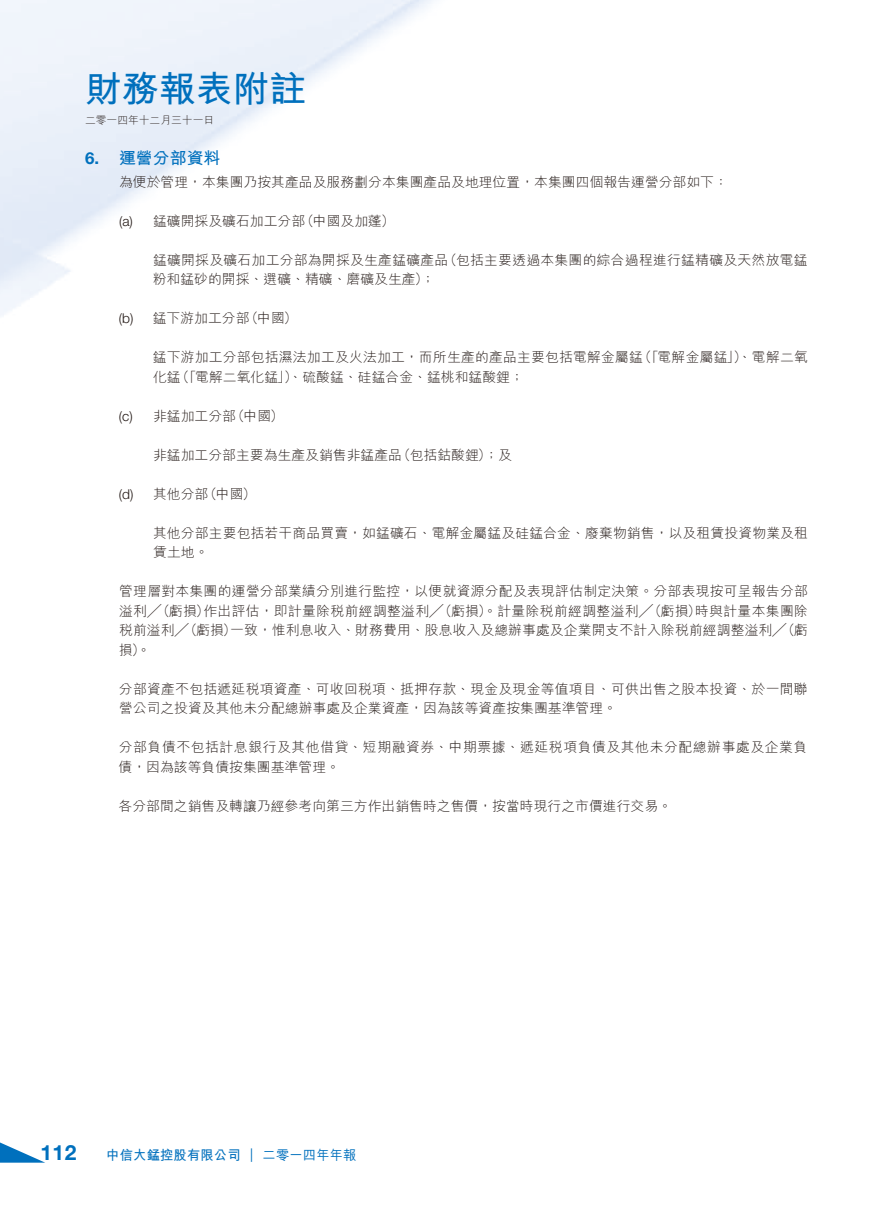
<style>
.page{position:relative;width:893px;height:1212px;background:#fff}
.page>*{position:absolute;margin:0;border:0;box-sizing:border-box;transform-origin:0 0}
.t1{font:700 36px "M Hei HK";color:#0070bd}
.t2{font:700 21px "Helvetica Neue LT Std";color:#0070bd}
.t3{font:700 16.5px "M Hei HK";color:#0070bd}
.t4{font:300 13.5px/19.5px "M Hei HK";letter-spacing:.005em;color:#231916}
.t5{font:300 13.5px/19.5px "M Hei HK";letter-spacing:.04em;color:#231916}
.t6{font:700 13.5px "M Hei HK";letter-spacing:.015em;color:#0070bd}
.t7{font:300 10.5px "M Hei HK";color:#231916}
.s1{font-family:"Helvetica Neue LT Std"}
.s2{font-family:"Helvetica Neue LT Std";font-weight:400}
.s3{font-weight:500}
</style>
<div class="page">
<img style="left:0;top:0;width:433px;height:1163px">
<svg style="left:0;top:1142px;width:45px;height:20px"></svg>
<h1 class="t1" style="left:85px;top:63px;width:223px">財務報表附註</h1>
<p class="t7" style="left:85px;top:114px;width:131px">二零一四年十二月三十一日</p>
<p class="t3" style="left:85px;top:146px;width:137px"><span class="s1">6.</span> 運營分部資料</p>
<p class="t4" style="left:119px;top:172px;width:610px">為便於管理，本集團乃按其產品及服務劃分本集團產品及地理位置，本集團四個報告運營分部如下：</p>
<p class="t4" style="left:119px;top:211px;width:277px"><span class="s1">(a)</span> 錳礦開採及礦石加工分部（中國及加蓬）</p>
<p class="t4" style="left:153px;top:250px;width:656px">錳礦開採及礦石加工分部為開採及生產錳礦產品（包括主要透過本集團的綜合過程進行錳精礦及天然放電錳粉和錳砂的開採、選礦、精礦、磨礦及生產）；</p>
<p class="t4" style="left:119px;top:308px;width:180px"><span class="s1">(b)</span> 錳下游加工分部（中國）</p>
<p class="t4" style="left:153px;top:347px;width:657px">錳下游加工分部包括濕法加工及火法加工，而所生產的產品主要包括電解金屬錳（「電解金屬錳」）、電解二氧化錳（「電解二氧化錳」）、硫酸錳、硅錳合金、錳桃和錳酸鋰；</p>
<p class="t4" style="left:119px;top:406px;width:166px"><span class="s1">(c)</span> 非錳加工分部（中國）</p>
<p class="t4" style="left:153px;top:445px;width:361px">非錳加工分部主要為生產及銷售非錳產品（包括鈷酸鋰）；及</p>
<p class="t4" style="left:119px;top:484px;width:139px"><span class="s1">(d)</span> 其他分部（中國）</p>
<p class="t4" style="left:153px;top:523px;width:657px">其他分部主要包括若干商品買賣，如錳礦石、電解金屬錳及硅錳合金、廢棄物銷售，以及租賃投資物業及租賃土地。</p>
<p class="t4" style="left:119px;top:581px;width:691px;text-align:justify">管理層對本集團的運營分部業績分別進行監控，以便就資源分配及表現評估制定決策。分部表現按可呈報告分部溢利╱（虧損）作出評估，即計量除稅前經調整溢利╱（虧損）。計量除稅前經調整溢利╱（虧損）時與計量本集團除稅前溢利╱（虧損）一致，惟利息收入、財務費用、股息收入及總辦事處及企業開支不計入除稅前經調整溢利╱（虧損）。</p>
<p class="t4" style="left:119px;top:679px;width:690px">分部資產不包括遞延稅項資產、可收回稅項、抵押存款、現金及現金等值項目、可供出售之股本投資、於一間聯營公司之投資及其他未分配總辦事處及企業資產，因為該等資產按集團基準管理。</p>
<p class="t5" style="left:119px;top:737px;width:690px">分部負債不包括計息銀行及其他借貸、短期融資券、中期票據、遞延稅項負債及其他未分配總辦事處及企業負債，因為該等負債按集團基準管理。</p>
<p class="t4" style="left:119px;top:796px;width:555px">各分部間之銷售及轉讓乃經參考向第三方作出銷售時之售價，按當時現行之市價進行交易。</p>
<h2 class="t2" style="left:41px;top:1139px;width:37px">112</h2>
<p class="t6" style="left:106px;top:1145px;width:252px">中信大錳控股有限公司 <span class="s2">|</span> <span class="s3">二零一四年年報</span></p>
</div>
